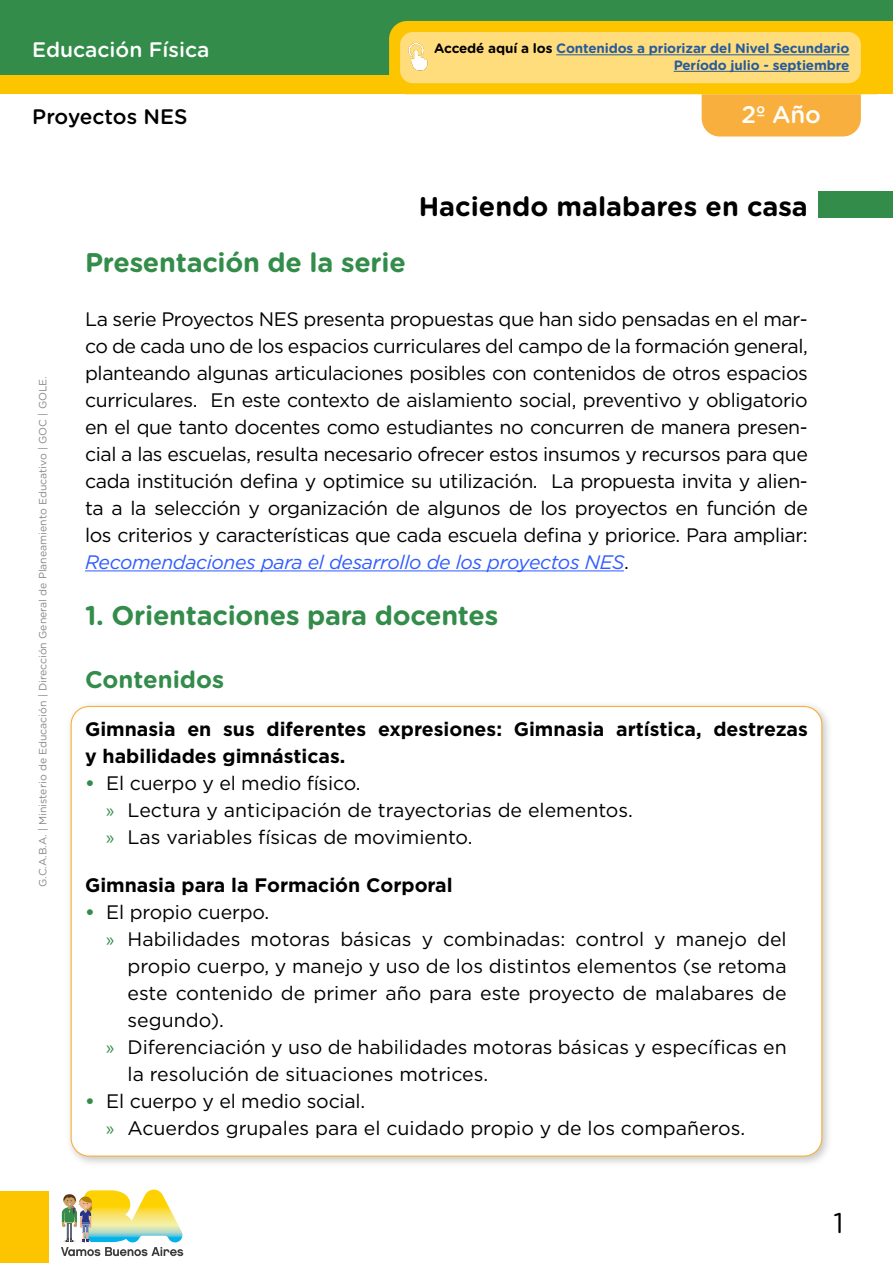
<style>
.page{position:relative;width:893px;height:1263px;background:#fff}
.page>*{position:absolute;margin:0;border:0;box-sizing:border-box;transform-origin:0 0}
.t1{font:28.5px "Gotham Rounded";color:#000}
.t2{font:700 27px "Gotham Rounded";letter-spacing:-.01em;color:#338c4a}
.t3{font:700 27px "Gotham Rounded";color:#000}
.t4{font:700 24px "Gotham Rounded";color:#338c4a}
.t5{font:500 24px "Gotham Rounded";color:#fff}
.t6{font:500 21px "Gotham Rounded";color:#fff}
.t7{font:500 21px "Gotham Rounded";color:#000}
.t8{font:19.5px/27px "Gotham";color:#000}
.t9{font:700 19.5px/27px "Gotham";color:#000}
.t10{font:700 13.5px/16.5px "Gotham Rounded";letter-spacing:-.01em;color:#275b9b;text-align:right}
.t11{font:10.5px "Gotham Rounded";color:#878787}
.s1{color:#000}
.s2{font-style:italic;color:#305cff}
.s3{font-weight:700;color:#338c4a}
.s4{font-family:"Myriad Pro";color:#338c4a}
</style>
<div class="page">
<div style="left:0;top:0;width:893px;height:78px;background:#338c4a"></div>
<div style="left:0;top:1191px;width:48px;height:72px;background:#fdc500"></div>
<svg style="left:61px;top:1189px;width:122px;height:67px"></svg>
<div style="left:0;top:75px;width:893px;height:19px;background:#fdc500"></div>
<svg style="left:389px;top:21px;width:504px;height:115px"></svg>
<div style="left:400px;top:32px;width:461px;height:51px;background:#ffdc7c;border-radius:13px"></div>
<img style="left:400px;top:33px;width:28px;height:48px">
<hr style="left:556px;top:54px;width:293px;height:1px;background:#275b9b">
<hr style="left:674px;top:71px;width:175px;height:1px;background:#275b9b">
<div style="left:65px;top:701px;width:769px;height:467px;background:#000;opacity:.22"></div>
<div style="left:71px;top:706px;width:751px;height:450px;background:#fff;border-radius:18px"></div>
<hr style="left:85px;top:570px;width:539px;height:1px;background:#305cff">
<div style="left:818px;top:191px;width:75px;height:27px;background:#338c4a"></div>
<p class="t6" style="left:32px;top:35px;width:179px">Educación Física</p>
<p class="t7" style="left:32px;top:101px;width:157px">Proyectos NES</p>
<p class="t10" style="left:434px;top:40px;width:417px"><span class="s1">Accedé aquí a los</span> Contenidos a priorizar del Nivel Secundario<br>Período julio - septiembre</p>
<p class="t5" style="left:742px;top:97px;width:81px">2º Año</p>
<h2 class="t3" style="left:419px;top:187px;width:391px">Haciendo malabares en casa</h2>
<p class="t11" style="left:36px;top:887px;width:512px;rotate:-90deg">G.C.A.B.A. | Ministerio de Educación | Dirección General de Planeamiento Educativo | GOC | GOLE.</p>
<h2 class="t2" style="left:85px;top:243px;width:323px">Presentación de la serie</h2>
<p class="t8" style="left:85px;top:305px;width:724px;text-align:justify">La serie Proyectos NES presenta propuestas que han sido pensadas en el mar&shy;co de cada uno de los espacios curriculares del campo de la formación general, planteando algunas articulaciones posibles con contenidos de otros espacios curriculares. En este contexto de aislamiento social, preventivo y obligatorio en el que tanto docentes como estudiantes no concurren de manera presen&shy;cial a las escuelas, resulta necesario ofrecer estos insumos y recursos para que cada institución defina y optimice su utilización. La propuesta invita y alien&shy;ta a la selección y organización de algunos de los proyectos en función de los criterios y características que cada escuela defina y priorice. Para ampliar:<br><span class="s2">Recomendaciones para el desarrollo de los proyectos NES</span>.</p>
<h2 class="t2" style="left:85px;top:595px;width:415px">1. Orientaciones para docentes</h2>
<p class="t4" style="left:85px;top:662px;width:141px">Contenidos</p>
<p class="t9" style="left:85px;top:715px;width:724px">Gimnasia en sus diferentes expresiones: Gimnasia artística, destrezas y habilidades gimnásticas.</p>
<p class="t8" style="left:106px;top:769px;width:528px;text-indent:-21px"><span class="s3">•</span> El cuerpo y el medio físico.<br><span class="s4">»</span> Lectura y anticipación de trayectorias de elementos. <span class="s4">»</span> Las variables físicas de movimiento.</p>
<p class="t9" style="left:85px;top:872px;width:369px">Gimnasia para la Formación Corporal</p>
<p class="t8" style="left:85px;top:898px;width:186px"><span class="s3">•</span> El propio cuerpo.</p>
<p class="t8" style="left:106px;top:925px;width:682px"><span class="s4">»</span> Habilidades motoras básicas y combinadas: control y manejo del</p>
<p class="t8" style="left:128px;top:952px;width:661px">propio cuerpo, y manejo y uso de los distintos elementos (se retoma</p>
<p class="t8" style="left:128px;top:979px;width:661px">este contenido de primer año para este proyecto de malabares de</p>
<p class="t8" style="left:128px;top:1006px;width:98px">segundo).</p>
<p class="t8" style="left:106px;top:1033px;width:682px"><span class="s4">»</span> Diferenciación y uso de habilidades motoras básicas y específicas en</p>
<p class="t8" style="left:128px;top:1060px;width:362px">la resolución de situaciones motrices.</p>
<p class="t8" style="left:106px;top:1087px;width:640px;text-indent:-21px"><span class="s3">•</span> El cuerpo y el medio social.<br><span class="s4">»</span> Acuerdos grupales para el cuidado propio y de los compañeros.</p>
<h1 class="t1" style="left:833px;top:1203px;width:12px">1</h1>
</div>
